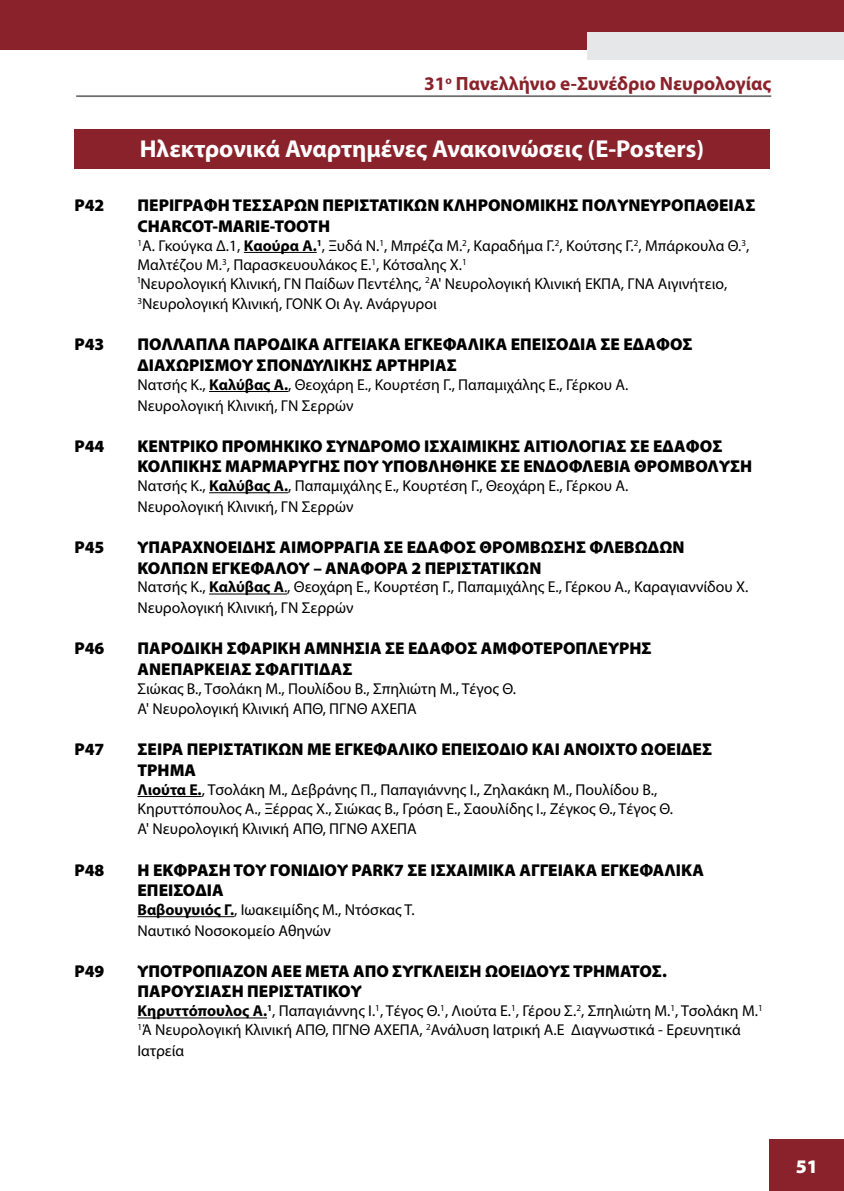
<style>
.page{position:relative;width:844px;height:1191px;background:#fff}
.page>*{position:absolute;margin:0;border:0;box-sizing:border-box;transform-origin:0 0}
.t1{font:700 24.5px "Myriad Pro";color:#fff}
.t2{font:700 19.25px "Myriad Pro";color:#8a222b}
.t3{font:900 19.25px "Myriad Pro";color:#fff}
.t4{font:900 17.15px/20.7px "Myriad Pro";color:#000}
.t5{font:15.75px/20.7px "Myriad Pro";color:#000}
.s1{font-weight:700}
</style>
<div class="page">
<div style="left:769px;top:1139px;width:74px;height:52px;background:#8a222b"></div>
<div style="left:0;top:0;width:843px;height:50px;background:#8a222b"></div>
<div style="left:587px;top:32px;width:256px;height:28px;background:#e6e7e8"></div>
<hr style="left:76px;top:95px;width:695px;height:2px;background:#6d6e71">
<div style="left:74px;top:129px;width:695px;height:40px;background:#8a222b"></div>
<hr style="left:244px;top:252px;width:73px;height:1px;background:#000">
<hr style="left:209px;top:391px;width:79px;height:1px;background:#000">
<hr style="left:209px;top:492px;width:79px;height:1px;background:#000">
<hr style="left:209px;top:593px;width:78px;height:1px;background:#000">
<hr style="left:137px;top:796px;width:65px;height:1px;background:#000">
<hr style="left:137px;top:916px;width:97px;height:1px;background:#000">
<hr style="left:137px;top:1017px;width:130px;height:1px;background:#000">
<p class="t2" style="left:424px;top:71px;width:348px">31<sup>ο</sup> Πανελλήνιο e-Συνέδριο Νευρολογίας</p>
<h1 class="t1" style="left:140px;top:133px;width:566px">Ηλεκτρονικά Αναρτημένες Ανακοινώσεις (E-Posters)</h1>
<p class="t4" style="left:74px;top:194px;width:31px">P42</p>
<p class="t4" style="left:137px;top:194px;width:619px">ΠΕΡΙΓΡΑΦΗ ΤΕΣΣΑΡΩΝ ΠΕΡΙΣΤΑΤΙΚΩΝ ΚΛΗΡΟΝΟΜΙΚΗΣ ΠΟΛΥΝΕΥΡΟΠΑΘΕΙΑΣ<br>CHARCOT-MARIE-TOOTH</p>
<p class="t5" style="left:137px;top:236px;width:613px;line-height:18.9px"><sup>1</sup>A. Γκούγκα Δ.1, <span class="s1">Καούρα Α.</span><sup>1</sup>, Ξυδά Ν.<sup>1</sup>, Μπρέζα Μ.<sup>2</sup>, Καραδήμα Γ.<sup>2</sup>, Κούτσης Γ.<sup>2</sup>, Μπάρκουλα Θ.<sup>3</sup>,<br>Μαλτέζου Μ.<sup>3</sup>, Παρασκευουλάκος Ε.<sup>1</sup>, Κότσαλης Χ.<sup>1<br>1</sup>Νευρολογική Κλινική, ΓΝ Παίδων Πεντέλης, <sup>2</sup>Α' Νευρολογική Κλινική ΕΚΠΑ, ΓΝΑ Αιγινήτειο,</p>
<p class="t5" style="left:137px;top:293px;width:301px"><sup>3</sup>Νευρολογική Κλινική, ΓΟΝΚ Οι Αγ. Ανάργυροι</p>
<p class="t4" style="left:74px;top:334px;width:31px">P43</p>
<p class="t4" style="left:137px;top:334px;width:556px">ΠΟΛΛΑΠΛΑ ΠΑΡΟΔΙΚΑ ΑΓΓΕΙΑΚΑ ΕΓΚΕΦΑΛΙΚΑ ΕΠΕΙΣΟΔΙΑ ΣΕ ΕΔΑΦΟΣ<br>ΔΙΑΧΩΡΙΣΜΟΥ ΣΠΟΝΔΥΛΙΚΗΣ ΑΡΤΗΡΙΑΣ</p>
<p class="t5" style="left:137px;top:374px;width:492px">Νατσής Κ., <span class="s1">Καλύβας Α.</span>, Θεοχάρη Ε., Κουρτέση Γ., Παπαμιχάλης Ε., Γέρκου Α.<br>Νευρολογική Κλινική, ΓΝ Σερρών</p>
<p class="t4" style="left:74px;top:435px;width:31px">P44</p>
<p class="t4" style="left:137px;top:435px;width:616px">ΚΕΝΤΡΙΚΟ ΠΡΟΜΗΚΙΚΟ ΣΥΝΔΡΟΜΟ ΙΣΧΑΙΜΙΚΗΣ ΑΙΤΙΟΛΟΓΙΑΣ ΣΕ ΕΔΑΦΟΣ<br>ΚΟΛΠΙΚΗΣ ΜΑΡΜΑΡΥΓΗΣ ΠΟΥ ΥΠΟΒΛΗΘΗΚΕ ΣΕ ΕΝΔΟΦΛΕΒΙΑ ΘΡΟΜΒΟΛΥΣΗ</p>
<p class="t5" style="left:137px;top:475px;width:492px">Νατσής Κ., <span class="s1">Καλύβας Α.</span>, Παπαμιχάλης Ε., Κουρτέση Γ., Θεοχάρη Ε., Γέρκου Α.<br>Νευρολογική Κλινική, ΓΝ Σερρών</p>
<p class="t4" style="left:74px;top:536px;width:31px">P45</p>
<p class="t4" style="left:137px;top:536px;width:548px">ΥΠΑΡΑΧΝΟΕΙΔΗΣ ΑΙΜΟΡΡΑΓΙΑ ΣΕ ΕΔΑΦΟΣ ΘΡΟΜΒΩΣΗΣ ΦΛΕΒΩΔΩΝ<br>ΚΟΛΠΩΝ ΕΓΚΕΦΑΛΟΥ – ΑΝΑΦΟΡΑ 2 ΠΕΡΙΣΤΑΤΙΚΩΝ</p>
<p class="t5" style="left:137px;top:576px;width:612px">Νατσής Κ., <span class="s1">Καλύβας Α</span>., Θεοχάρη Ε., Κουρτέση Γ., Παπαμιχάλης Ε., Γέρκου Α., Καραγιαννίδου Χ.<br>Νευρολογική Κλινική, ΓΝ Σερρών</p>
<p class="t4" style="left:74px;top:637px;width:31px">P46</p>
<p class="t4" style="left:137px;top:637px;width:515px">ΠΑΡΟΔΙΚΗ ΣΦΑΡΙΚΗ ΑΜΝΗΣΙΑ ΣΕ ΕΔΑΦΟΣ ΑΜΦΟΤΕΡΟΠΛΕΥΡΗΣ<br>ΑΝΕΠΑΡΚΕΙΑΣ ΣΦΑΓΙΤΙΔΑΣ</p>
<p class="t5" style="left:137px;top:678px;width:380px">Σιώκας Β., Τσολάκη Μ., Πουλίδου Β., Σπηλιώτη Μ., Τέγος Θ.<br>Α' Νευρολογική Κλινική ΑΠΘ, ΠΓΝΘ ΑΧΕΠΑ</p>
<p class="t4" style="left:74px;top:738px;width:31px">P47</p>
<p class="t4" style="left:137px;top:738px;width:576px">ΣΕΙΡΑ ΠΕΡΙΣΤΑΤΙΚΩΝ ΜΕ ΕΓΚΕΦΑΛΙΚΟ ΕΠΕΙΣΟΔΙΟ ΚΑΙ ΑΝΟΙΧΤΟ ΩΟΕΙΔΕΣ<br>ΤΡΗΜΑ</p>
<p class="t5" style="left:137px;top:780px;width:537px;line-height:18.9px"><span class="s1">Λιούτα Ε.</span>, Τσολάκη Μ., Δεβράνης Π., Παπαγιάννης Ι., Ζηλακάκη Μ., Πουλίδου Β.,<br>Κηρυττόπουλος Α., Ξέρρας Χ., Σιώκας Β., Γρόση Ε., Σαουλίδης Ι., Ζέγκος Θ., Τέγος Θ.</p>
<p class="t5" style="left:137px;top:818px;width:281px">Α' Νευρολογική Κλινική ΑΠΘ, ΠΓΝΘ ΑΧΕΠΑ</p>
<p class="t4" style="left:74px;top:859px;width:31px">P48</p>
<p class="t4" style="left:137px;top:859px;width:568px">Η ΕΚΦΡΑΣΗ ΤΟΥ ΓΟΝΙΔΙΟΥ PARK7 ΣΕ ΙΣΧΑΙΜΙΚΑ ΑΓΓΕΙΑΚΑ ΕΓΚΕΦΑΛΙΚΑ<br>ΕΠΕΙΣΟΔΙΑ</p>
<p class="t5" style="left:137px;top:899px;width:278px"><span class="s1">Βαβουγυιός Γ.</span>, Ιωακειμίδης Μ., Ντόσκας Τ.<br>Ναυτικό Νοσοκομείο Αθηνών</p>
<p class="t4" style="left:74px;top:960px;width:31px">P49</p>
<p class="t4" style="left:137px;top:960px;width:531px">ΥΠΟΤΡΟΠΙΑΖΟΝ ΑΕΕ ΜΕΤΑ ΑΠΟ ΣΥΓΚΛΕΙΣΗ ΩΟΕΙΔΟΥΣ ΤΡΗΜΑΤΟΣ.<br>ΠΑΡΟΥΣΙΑΣΗ ΠΕΡΙΣΤΑΤΙΚΟΥ</p>
<p class="t5" style="left:137px;top:1001px;width:626px;line-height:18.9px"><span class="s1">Κηρυττόπουλος Α.</span><sup>1</sup>, Παπαγιάννης Ι.<sup>1</sup>, Τέγος Θ.<sup>1</sup>, Λιούτα Ε.<sup>1</sup>, Γέρου Σ.<sup>2</sup>, Σπηλιώτη Μ.<sup>1</sup>, Τσολάκη Μ.<sup>1<br>1</sup>Ά Νευρολογική Κλινική ΑΠΘ, ΠΓΝΘ ΑΧΕΠΑ, <sup>2</sup>Ανάλυση Ιατρική Α.Ε Διαγνωστικά - Ερευνητικά</p>
<p class="t5" style="left:137px;top:1040px;width:48px">Ιατρεία</p>
<p class="t3" style="left:795px;top:1153px;width:24px">51</p>
</div>
